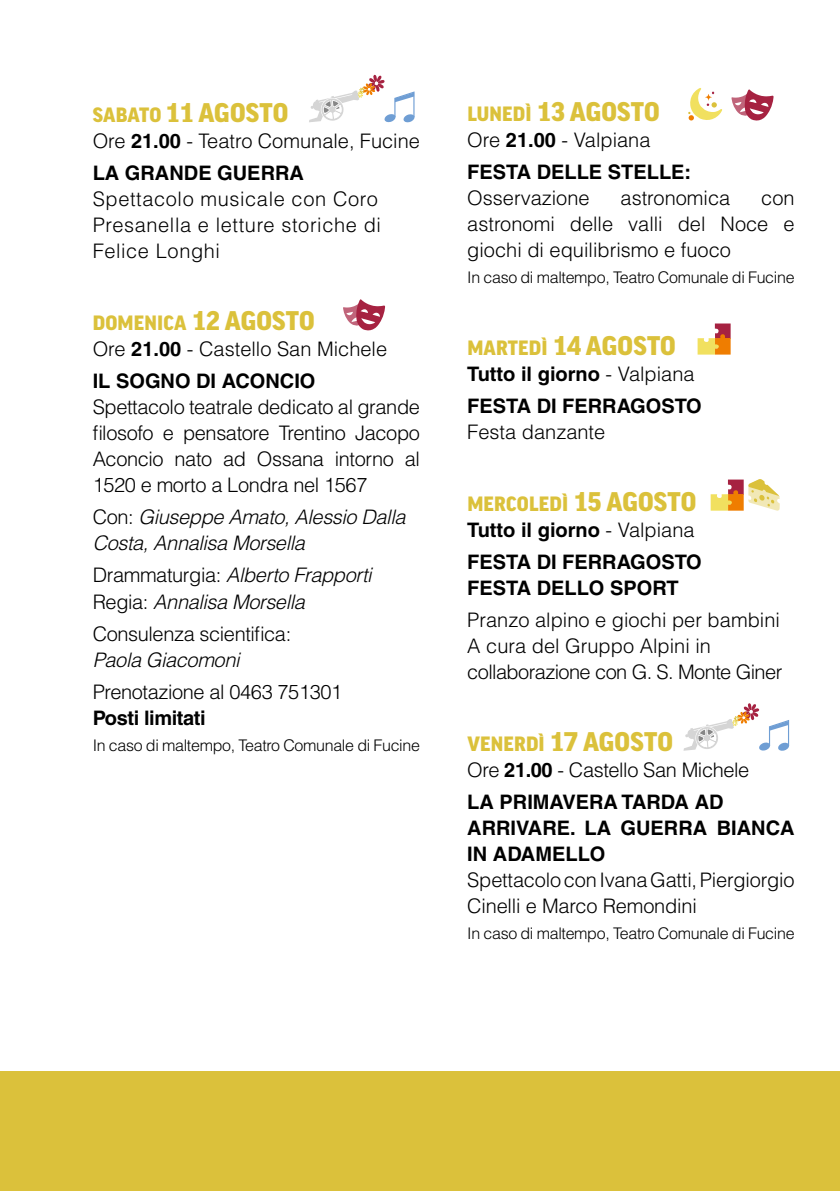
<style>
.page{position:relative;width:840px;height:1191px;background:#fff}
.page>*{position:absolute;margin:0;border:0;box-sizing:border-box;transform-origin:0 0}
.t1{font:900 26px "Good OT";letter-spacing:.005em;color:#dbc13b}
.t2{font:300 20px/26px "Helvetica";color:#000}
.t3{font:700 20px/32px "Helvetica";color:#000}
.t4{font:italic 300 20px/26px "Helvetica";letter-spacing:-.02em;color:#000}
.t5{font:300 20px/26px "Helvetica";letter-spacing:.03em;color:#000}
.t6{font:300 20px "Helvetica";letter-spacing:-.02em;color:#000}
.t7{font:900 20px "Good OT";letter-spacing:.01em;color:#dbc13b}
.t8{font:700 20px "Helvetica";letter-spacing:-.02em;color:#000}
.t9{font:300 16px "Helvetica";letter-spacing:-.02em;color:#000}
.s1{font-size:20px}
.s2{font-weight:700}
.s3{font-size:26px}
.s4{font-style:normal}
.s5{font-weight:300}
</style>
<div class="page">
<div style="left:0;top:1071px;width:839px;height:120px;background:#dbc13b"></div>
<svg style="left:688px;top:88px;width:33px;height:33px"></svg>
<svg style="left:731px;top:89px;width:42px;height:32px"></svg>
<svg style="left:697px;top:323px;width:33px;height:31px"></svg>
<svg style="left:710px;top:479px;width:69px;height:32px"></svg>
<svg style="left:683px;top:703px;width:106px;height:48px"></svg>
<svg style="left:309px;top:74px;width:106px;height:49px"></svg>
<svg style="left:343px;top:299px;width:42px;height:32px"></svg>
<h1 class="t1" style="left:93px;top:99px;width:197px"><span class="s1">SABATO</span> 11 AGOSTO</h1>
<p class="t2" style="left:93px;top:125px;width:328px;line-height:32px">Ore <span class="s2">21.00</span> - Teatro Comunale, Fucine<br><span class="s2">LA GRANDE GUERRA</span></p>
<p class="t5" style="left:93px;top:186px;width:289px">Spettacolo musicale con Coro<br>Presanella e letture storiche di<br>Felice Longhi</p>
<p class="t7" style="left:93px;top:312px;width:223px">DOMENICA <span class="s3">12 AGOSTO</span></p>
<p class="t2" style="left:93px;top:333px;width:296px;line-height:32px">Ore <span class="s2">21.00</span> - Castello San Michele<br><span class="s2">IL SOGNO DI ACONCIO</span></p>
<p class="t2" style="left:93px;top:394px;width:328px;text-align:justify">Spettacolo teatrale dedicato al grande filosofo e pensatore Trentino Jacopo Aconcio nato ad Ossana intorno al 1520 e morto a Londra nel 1567</p>
<p class="t4" style="left:93px;top:504px;width:314px"><span class="s4">Con:</span> Giuseppe Amato, Alessio Dalla<br>Costa, Annalisa Morsella</p>
<p class="t4" style="left:93px;top:562px;width:280px"><span class="s4">Drammaturgia:</span> Alberto Frapporti<br><span class="s4">Regia:</span> Annalisa Morsella</p>
<p class="t6" style="left:93px;top:621px;width:200px">Consulenza scientifica:</p>
<p class="t4" style="left:93px;top:646px;width:148px">Paola Giacomoni</p>
<p class="t6" style="left:93px;top:679px;width:251px">Prenotazione al 0463 751301</p>
<p class="t8" style="left:93px;top:705px;width:114px">Posti limitati</p>
<p class="t9" style="left:93px;top:735px;width:328px">In caso di maltempo, Teatro Comunale di Fucine</p>
<h1 class="t1" style="left:467px;top:97px;width:194px"><span class="s1">LUNEDÌ</span> 13 AGOSTO</h1>
<p class="t3" style="left:467px;top:123px;width:225px"><span class="s5">Ore</span> 21.00 <span class="s5">- Valpiana<br></span>FESTA DELLE STELLE:</p>
<p class="t2" style="left:467px;top:184px;width:124px">Osservazione</p>
<p class="t2" style="left:620px;top:184px;width:111px">astronomica</p>
<p class="t2" style="left:467px;top:184px;width:328px;text-align:justify;text-indent:294px">con astronomi delle valli del Noce e giochi di equilibrismo e fuoco</p>
<p class="t9" style="left:467px;top:267px;width:328px">In caso di maltempo, Teatro Comunale di Fucine</p>
<h1 class="t1" style="left:467px;top:331px;width:210px"><span class="s1">MARTEDÌ</span> 14 AGOSTO</h1>
<p class="t3" style="left:467px;top:357px;width:236px">Tutto il giorno <span class="s5">- Valpiana<br></span>FESTA DI FERRAGOSTO</p>
<p class="t2" style="left:467px;top:418px;width:139px">Festa danzante</p>
<p class="t7" style="left:467px;top:493px;width:230px">MERCOLEDÌ <span class="s3">15 AGOSTO</span></p>
<p class="t3" style="left:467px;top:513px;width:236px">Tutto il giorno <span class="s5">- Valpiana<br></span>FESTA DI FERRAGOSTO</p>
<p class="t3" style="left:467px;top:571px;width:213px">FESTA DELLO SPORT</p>
<p class="t2" style="left:467px;top:606px;width:316px">Pranzo alpino e giochi per bambini<br>A cura del Gruppo Alpini in collaborazione con G. S. Monte Giner</p>
<h1 class="t1" style="left:467px;top:727px;width:207px"><span class="s1">VENERDÌ</span> 17 AGOSTO</h1>
<p class="t3" style="left:467px;top:753px;width:283px"><span class="s5">Ore</span> 21.00 <span class="s5">- Castello San Michele<br></span>LA PRIMAVERA TARDA AD</p>
<p class="t3" style="left:467px;top:814px;width:328px;line-height:26px">ARRIVARE. LA GUERRA BIANCA<br>IN ADAMELLO</p>
<p class="t2" style="left:467px;top:866px;width:328px">Spettacolo con Ivana Gatti, Piergiorgio<br>Cinelli e Marco Remondini</p>
<p class="t9" style="left:467px;top:923px;width:328px">In caso di maltempo, Teatro Comunale di Fucine</p>
</div>
